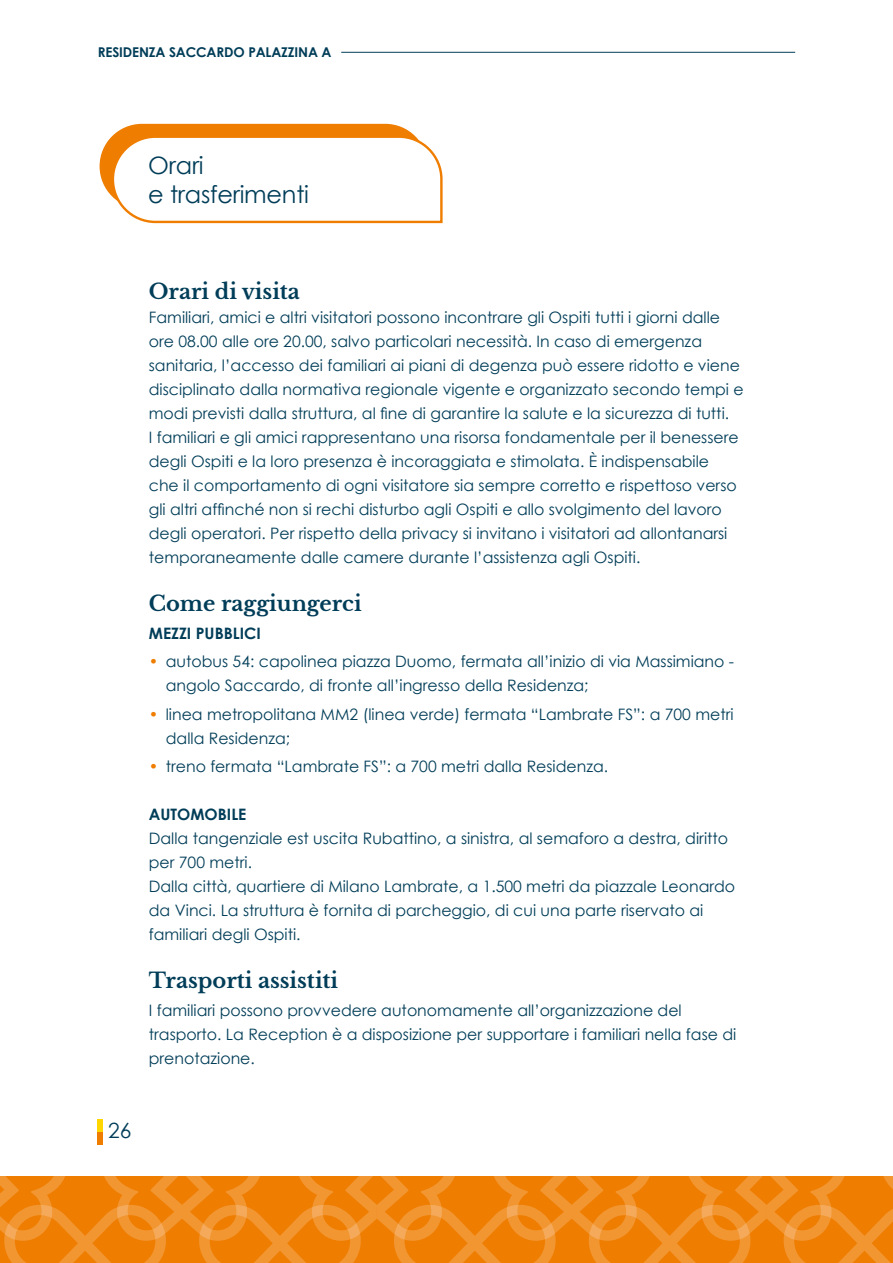
<style>
.page{position:relative;width:893px;height:1263px;background:#fff}
.page>*{position:absolute;margin:0;border:0;box-sizing:border-box;transform-origin:0 0}
.t1{font:24px/28.8px "Century Gothic";letter-spacing:-.01em;color:#003d58}
.t2{font:700 21px "Libre Baskerville";color:#003d58}
.t3{font:21px "Century Gothic";color:#003d58}
.t4{font:15.75px/24px "Century Gothic";color:#003d58}
.t5{font:700 15.75px "Century Gothic";color:#003d58}
.t6{font:700 13.5px "Century Gothic";letter-spacing:-.01em;color:#003d58}
.s1{color:#ef7d00}
</style>
<div class="page">
<svg style="left:0;top:1176px;width:893px;height:87px;background:#f08613"></svg>
<div style="left:98px;top:1132px;width:5px;height:12px;background:#ef7d00"></div>
<div style="left:98px;top:1119px;width:5px;height:13px;background:#ffd600"></div>
<hr style="left:341px;top:52px;width:454px;height:1px;background:#003d58">
<svg style="left:100px;top:124px;width:343px;height:100px"></svg>
<p class="t6" style="left:98px;top:44px;width:235px">RESIDENZA SACCARDO PALAZZINA A</p>
<h1 class="t1" style="left:148px;top:150px;width:162px">Orari<br>e trasferimenti</h1>
<h2 class="t2" style="left:149px;top:279px;width:153px">Orari di visita</h2>
<p class="t4" style="left:149px;top:305px;width:596px">Familiari, amici e altri visitatori possono incontrare gli Ospiti tutti i giorni dalle ore 08.00 alle ore 20.00, salvo particolari necessità. In caso di emergenza sanitaria, l’accesso dei familiari ai piani di degenza può essere ridotto e viene disciplinato dalla normativa regionale vigente e organizzato secondo tempi e modi previsti dalla struttura, al fine di garantire la salute e la sicurezza di tutti.<br>I familiari e gli amici rappresentano una risorsa fondamentale per il benessere degli Ospiti e la loro presenza è incoraggiata e stimolata. È indispensabile<br>che il comportamento di ogni visitatore sia sempre corretto e rispettoso verso gli altri affinché non si rechi disturbo agli Ospiti e allo svolgimento del lavoro degli operatori. Per rispetto della privacy si invitano i visitatori ad allontanarsi temporaneamente dalle camere durante l’assistenza agli Ospiti.</p>
<h2 class="t2" style="left:149px;top:591px;width:214px">Come raggiungerci</h2>
<p class="t5" style="left:149px;top:624px;width:114px">MEZZI PUBBLICI</p>
<p class="t4" style="left:166px;top:649px;width:570px;text-indent:-17px"><span class="s1">•</span> autobus 54: capolinea piazza Duomo, fermata all’inizio di via Massimiano - angolo Saccardo, di fronte all’ingresso della Residenza;</p>
<p class="t4" style="left:166px;top:702px;width:569px;text-indent:-17px"><span class="s1">•</span> linea metropolitana MM2 (linea verde) fermata “Lambrate FS”: a 700 metri dalla Residenza;</p>
<p class="t4" style="left:149px;top:754px;width:461px"><span class="s1">•</span> treno fermata “Lambrate FS”: a 700 metri dalla Residenza.</p>
<p class="t5" style="left:149px;top:804px;width:99px">AUTOMOBILE</p>
<p class="t4" style="left:149px;top:826px;width:588px">Dalla tangenziale est uscita Rubattino, a sinistra, al semaforo a destra, diritto per 700 metri.<br>Dalla città, quartiere di Milano Lambrate, a 1.500 metri da piazzale Leonardo da Vinci. La struttura è fornita di parcheggio, di cui una parte riservato ai familiari degli Ospiti.</p>
<h2 class="t2" style="left:149px;top:968px;width:191px">Trasporti assistiti</h2>
<p class="t4" style="left:149px;top:998px;width:589px">I familiari possono provvedere autonomamente all’organizzazione del trasporto. La Reception è a disposizione per supportare i familiari nella fase di prenotazione.</p>
<h2 class="t3" style="left:108px;top:1118px;width:25px">26</h2>
</div>
